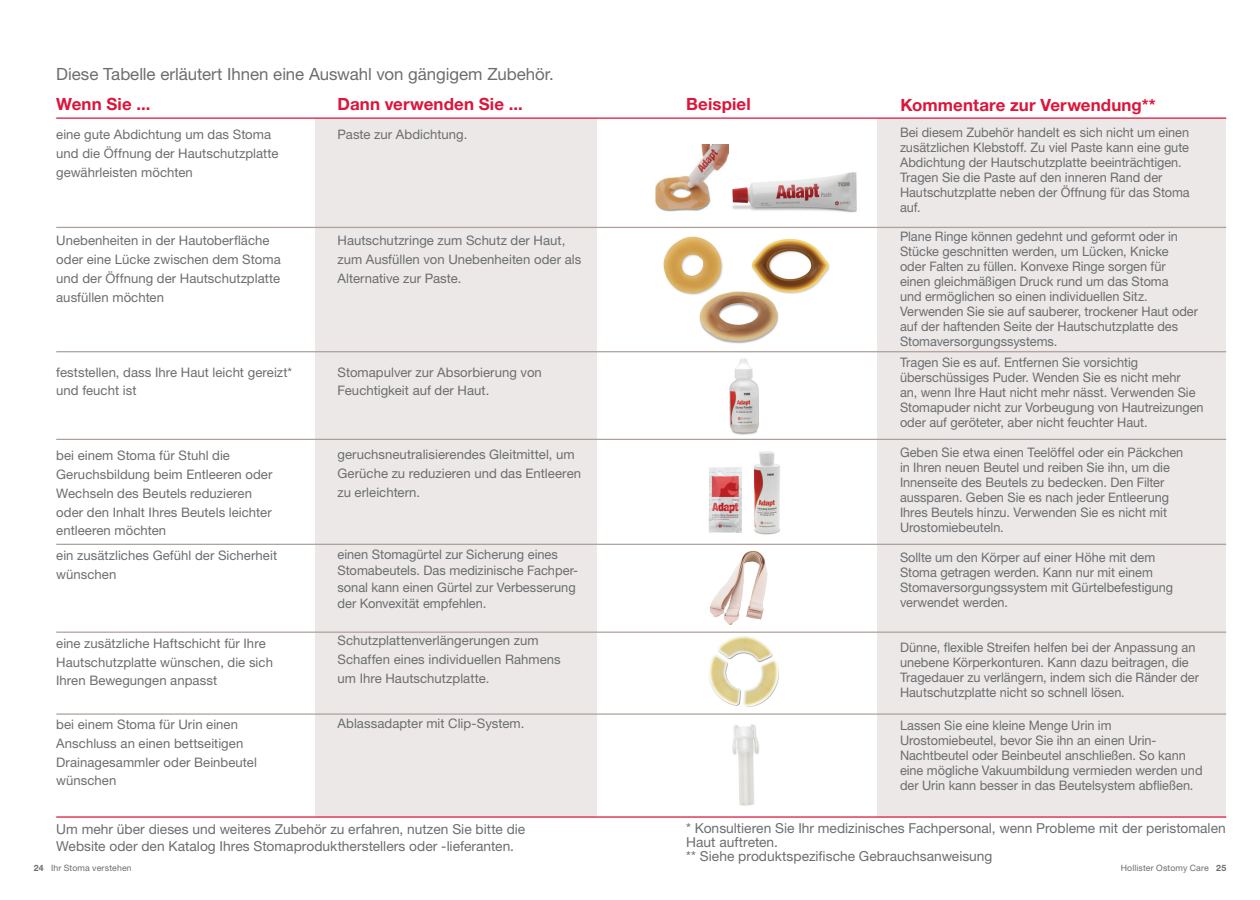
<style>
.page{position:relative;width:1260px;height:900px;background:#fff}
.page>*{position:absolute;margin:0;border:0;box-sizing:border-box;transform-origin:0 0}
.Subhead-Red{font:700 16.88px "Helvetica Neue LT Pro";letter-spacing:.005em;color:#dc153b}
.Body{font:16.88px "Helvetica Neue LT Pro";letter-spacing:-.005em;color:#6c6d70}
.Body-2{font:13.75px/16.2px "Helvetica Neue LT Pro";color:#6c6d70}
.t1{font:13.12px/15px "Helvetica Neue LT Pro";color:#6c6d70}
.Body-3{font:8.75px "Helvetica Neue LT Pro";letter-spacing:.02em;color:#6c6d70}
.s1{font-weight:700}
</style>
<div class="page">
<div style="left:878px;top:118px;width:348px;height:699px;background:#ebe8e7"></div>
<div style="left:315px;top:118px;width:281px;height:699px;background:#ebe8e7"></div>
<hr style="left:56px;top:118px;width:1170px;height:1px;background:#dc153b">
<hr style="left:56px;top:227px;width:1170px;height:1px;background:#ada09a">
<hr style="left:56px;top:351px;width:1170px;height:1px;background:#ada09a">
<hr style="left:56px;top:632px;width:1170px;height:1px;background:#ada09a">
<img style="left:729px;top:358px;width:30px;height:77px">
<img style="left:656px;top:144px;width:72px;height:68px">
<img style="left:753px;top:451px;width:27px;height:84px">
<img style="left:708px;top:467px;width:34px;height:66px">
<img style="left:710px;top:550px;width:58px;height:75px">
<svg style="left:700px;top:631px;width:85px;height:2px"></svg>
<img style="left:709px;top:636px;width:70px;height:71px">
<img style="left:732px;top:173px;width:125px;height:40px">
<img style="left:732px;top:724px;width:27px;height:82px">
<img style="left:664px;top:236px;width:59px;height:59px">
<img style="left:751px;top:238px;width:79px;height:56px">
<img style="left:698px;top:291px;width:84px;height:53px">
<hr style="left:56px;top:439px;width:1170px;height:1px;background:#ada09a">
<hr style="left:56px;top:544px;width:1170px;height:1px;background:#ada09a">
<hr style="left:56px;top:816px;width:1170px;height:2px;background:#dc153b">
<hr style="left:56px;top:713px;width:1170px;height:2px;background:#ada09a">
<p class="Body" style="left:56px;top:63px;width:499px">Diese Tabelle erläutert Ihnen eine Auswahl von gängigem Zubehör.</p>
<p class="Subhead-Red" style="left:56px;top:94px;width:96px">Wenn Sie ...</p>
<p class="Subhead-Red" style="left:338px;top:94px;width:187px">Dann verwenden Sie ...</p>
<p class="Subhead-Red" style="left:686px;top:94px;width:66px">Beispiel</p>
<p class="Subhead-Red" style="left:900px;top:94px;width:257px">Kommentare zur Verwendung**</p>
<p class="t1" style="left:56px;top:125px;width:224px;line-height:18.8px">eine gute Abdichtung um das Stoma und die Öffnung der Hautschutzplatte gewährleisten möchten</p>
<p class="t1" style="left:56px;top:231px;width:226px;line-height:18.8px">Unebenheiten in der Hautoberfläche oder eine Lücke zwischen dem Stoma und der Öffnung der Hautschutzplatte ausfüllen möchten</p>
<p class="t1" style="left:56px;top:362px;width:238px;line-height:18.8px">feststellen, dass Ihre Haut leicht gereizt* und feucht ist</p>
<p class="t1" style="left:56px;top:446px;width:218px;line-height:18.8px">bei einem Stoma für Stuhl die<br>Geruchsbildung beim Entleeren oder<br>Wechseln des Beutels reduzieren oder den Inhalt Ihres Beutels leichter entleeren möchten</p>
<p class="t1" style="left:56px;top:546px;width:222px;line-height:18.8px">ein zusätzliches Gefühl der Sicherheit wünschen</p>
<p class="t1" style="left:56px;top:634px;width:218px;line-height:18.8px">eine zusätzliche Haftschicht für Ihre<br>Hautschutzplatte wünschen, die sich<br>Ihren Bewegungen anpasst</p>
<p class="t1" style="left:56px;top:715px;width:202px;line-height:18.8px">bei einem Stoma für Urin einen<br>Anschluss an einen bettseitigen<br>Drainagesammler oder Beinbeutel wünschen</p>
<p class="t1" style="left:338px;top:127px;width:131px">Paste zur Abdichtung.</p>
<p class="t1" style="left:338px;top:231px;width:245px;line-height:18.8px">Hautschutzringe zum Schutz der Haut, zum Ausfüllen von Unebenheiten oder als<br>Alternative zur Paste.</p>
<p class="t1" style="left:338px;top:362px;width:206px;line-height:18.8px">Stomapulver zur Absorbierung von<br>Feuchtigkeit auf der Haut.</p>
<p class="t1" style="left:338px;top:445px;width:245px;line-height:18.8px">geruchsneutralisierendes Gleitmittel, um<br>Gerüche zu reduzieren und das Entleeren zu erleichtern.</p>
<p class="t1" style="left:338px;top:546px;width:242px;line-height:16.2px">einen Stomagürtel zur Sicherung eines Stomabeutels. Das medizinische Fachper&shy;sonal kann einen Gürtel zur Verbesserung der Konvexität empfehlen.</p>
<p class="t1" style="left:338px;top:631px;width:225px;line-height:18.8px">Schutzplattenverlängerungen zum<br>Schaffen eines individuellen Rahmens um Ihre Hautschutzplatte.</p>
<p class="t1" style="left:338px;top:715px;width:188px">Ablassadapter mit Clip-System.</p>
<p class="t1" style="left:900px;top:125px;width:291px">Bei diesem Zubehör handelt es sich nicht um einen zusätzlichen Klebstoff. Zu viel Paste kann eine gute Abdichtung der Hautschutzplatte beeinträchtigen.<br>Tragen Sie die Paste auf den inneren Rand der Hautschutzplatte neben der Öffnung für das Stoma auf.</p>
<p class="t1" style="left:900px;top:229px;width:300px">Plane Ringe können gedehnt und geformt oder in Stücke geschnitten werden, um Lücken, Knicke<br>oder Falten zu füllen. Konvexe Ringe sorgen für einen gleichmäßigen Druck rund um das Stoma<br>und ermöglichen so einen individuellen Sitz.<br>Verwenden Sie sie auf sauberer, trockener Haut oder auf der haftenden Seite der Hautschutzplatte des Stomaversorgungssystems.</p>
<p class="t1" style="left:900px;top:355px;width:305px">Tragen Sie es auf. Entfernen Sie vorsichtig überschüssiges Puder. Wenden Sie es nicht mehr<br>an, wenn Ihre Haut nicht mehr nässt. Verwenden Sie Stomapuder nicht zur Vorbeugung von Hautreizungen oder auf geröteter, aber nicht feuchter Haut.</p>
<p class="t1" style="left:900px;top:445px;width:285px">Geben Sie etwa einen Teelöffel oder ein Päckchen in Ihren neuen Beutel und reiben Sie ihn, um die Innenseite des Beutels zu bedecken. Den Filter aussparen. Geben Sie es nach jeder Entleerung Ihres Beutels hinzu. Verwenden Sie es nicht mit Urostomiebeuteln.</p>
<p class="t1" style="left:900px;top:550px;width:275px">Sollte um den Körper auf einer Höhe mit dem Stoma getragen werden. Kann nur mit einem Stomaversorgungssystem mit Gürtelbefestigung verwendet werden.</p>
<p class="t1" style="left:900px;top:640px;width:300px">Dünne, flexible Streifen helfen bei der Anpassung an unebene Körperkonturen. Kann dazu beitragen, die Tragedauer zu verlängern, indem sich die Ränder der Hautschutzplatte nicht so schnell lösen.</p>
<p class="t1" style="left:900px;top:717px;width:304px">Lassen Sie eine kleine Menge Urin im Urostomiebeutel, bevor Sie ihn an einen Urin-Nachtbeutel oder Beinbeutel anschließen. So kann eine mögliche Vakuumbildung vermieden werden und der Urin kann besser in das Beutelsystem abfließen.</p>
<p class="Body-2" style="left:56px;top:821px;width:470px">Um mehr über dieses und weiteres Zubehör zu erfahren, nutzen Sie bitte die<br>Website oder den Katalog Ihres Stomaproduktherstellers oder -lieferanten.</p>
<p class="Body-2" style="left:686px;top:821px;width:541px;line-height:13.8px">* Konsultieren Sie Ihr medizinisches Fachpersonal, wenn Probleme mit der peristomalen<br>Haut auftreten.</p>
<p class="Body-2" style="left:686px;top:847px;width:308px">** Siehe produktspezifische Gebrauchsanweisung</p>
<p class="Body-3" style="left:34px;top:863px;width:100px"><span class="s1">24</span> Ihr Stoma verstehen</p>
<p class="Body-3" style="left:1121px;top:863px;width:107px">Hollister Ostomy Care <span class="s1">25</span></p>
</div>
